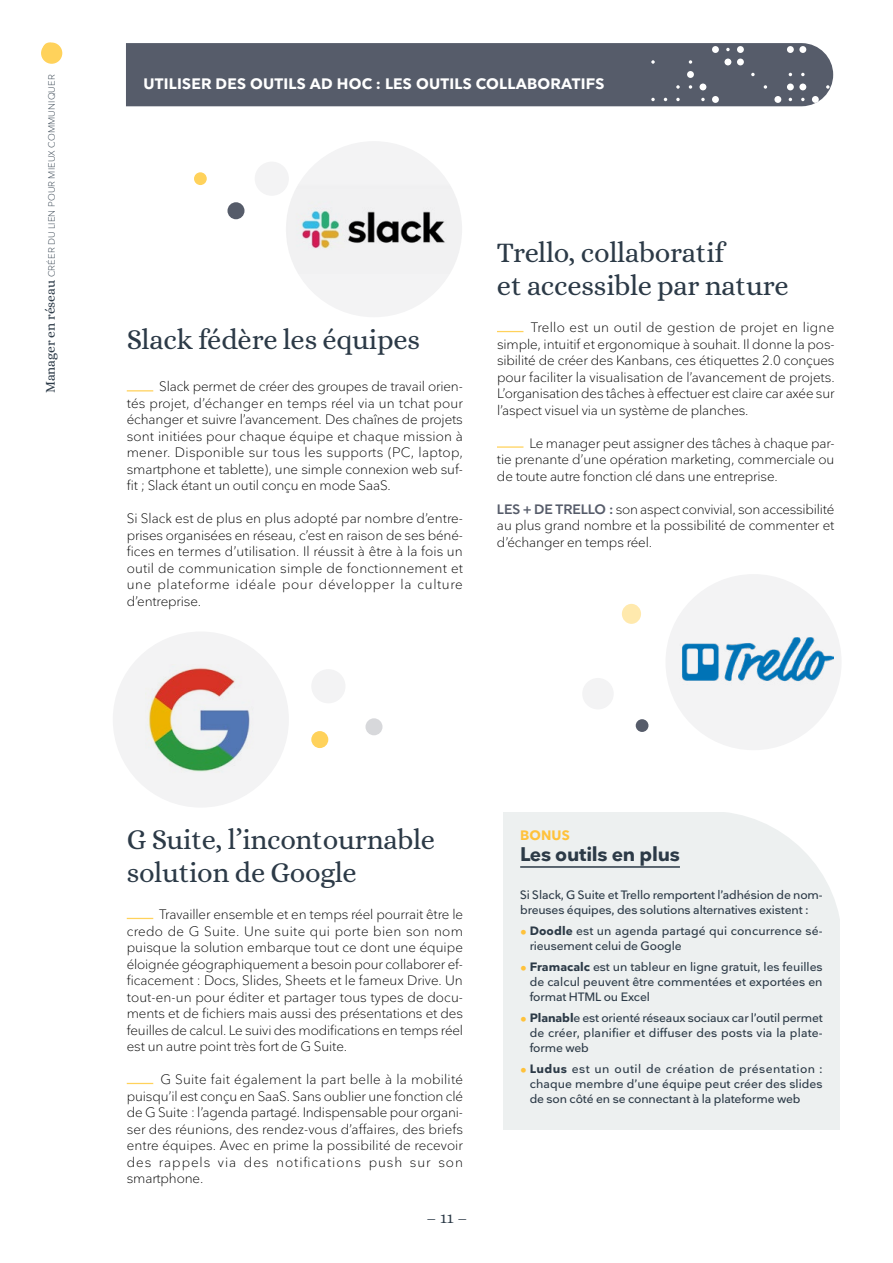
<style>
.page{position:relative;width:893px;height:1263px;background:#fff}
.page>*{position:absolute;margin:0;border:0;box-sizing:border-box;transform-origin:0 0}
.t1{font:28.5px/33px "Alice";letter-spacing:-.01em;color:#2c3a47}
.t2{font:700 19.5px "Nationale";letter-spacing:-.01em;color:#2c3a47}
.t3{font:15.75px "Alice";color:#2c3a47}
.t4{font:700 15px "Nationale";letter-spacing:.015em;color:#fff}
.t5{font:300 13.5px/16.5px "Nationale";letter-spacing:-.01em;color:#000;text-align:justify}
.t6{font:700 13.5px "Nationale";letter-spacing:.005em;color:#ffc23b}
.t7{font:500 12px/15px "Nationale";letter-spacing:-.01em;color:#2c3a47;text-align:justify}
.t8{font:500 12px/15px "Nationale";letter-spacing:.01em;color:#2c3a47}
.t9{font:300 9px "Nationale";letter-spacing:.015em;color:#2c3a47}
.s1{font-family:"Alice";font-weight:400;font-size:13.5px}
.s2{font-weight:600;color:#565c6a}
.s3{font-weight:300;font-size:13.5px;color:#ffc23b}
.s4{font-weight:700}
</style>
<div class="page">
<div style="left:41px;top:43px;width:21px;height:21px;background:#ffd25b;border-radius:50%"></div>
<div style="left:113px;top:631px;width:176px;height:177px;background:#f3f3f4;border-radius:50%"></div>
<img style="left:148px;top:668px;width:102px;height:104px">
<div style="left:43px;top:43px;width:13px;height:12px;background:#ffd25b;border-radius:50%"></div>
<div style="left:126px;top:43px;width:707px;height:63px;background:#565c6a"></div>
<svg style="left:127px;top:918px;width:26px;height:1px"></svg>
<svg style="left:127px;top:1083px;width:26px;height:1px"></svg>
<img style="left:286px;top:141px;width:176px;height:176px">
<div style="left:665px;top:574px;width:177px;height:176px;background:#f3f3f4;border-radius:50%"></div>
<img style="left:682px;top:638px;width:151px;height:44px">
<svg style="left:497px;top:331px;width:26px;height:1px"></svg>
<hr style="left:497px;top:446px;width:26px;height:2px;background:#ffd25b">
<svg style="left:127px;top:390px;width:26px;height:1px"></svg>
<div style="left:311px;top:669px;width:34px;height:34px;background:#f3f3f4;border-radius:50%"></div>
<div style="left:255px;top:162px;width:34px;height:34px;background:#f3f3f4;border-radius:50%"></div>
<div style="left:227px;top:202px;width:17px;height:17px;background:#565c6a;border-radius:50%"></div>
<div style="left:365px;top:718px;width:17px;height:17px;background:#d7d8db;border-radius:50%"></div>
<div style="left:582px;top:678px;width:32px;height:31px;background:#f3f3f4;border-radius:50%"></div>
<div style="left:311px;top:731px;width:17px;height:17px;background:#ffd25b;border-radius:50%"></div>
<div style="left:194px;top:172px;width:13px;height:13px;background:#ffd25b;border-radius:50%"></div>
<div style="left:636px;top:719px;width:12px;height:13px;background:#565c6a;border-radius:50%"></div>
<div style="left:622px;top:604px;width:19px;height:20px;background:#ffe9ad;border-radius:50%"></div>
<div style="left:503px;top:812px;width:337px;height:318px;background:#edf0f0"></div>
<hr style="left:520px;top:866px;width:160px;height:2px;background:#2c3a47">
<svg style="left:729px;top:812px;width:111px;height:105px"></svg>
<p class="t9" style="left:46px;top:393px;width:320px;rotate:-90deg"><span class="s1">Manager en réseau</span> CRÉER DU LIEN POUR MIEUX COMMUNIQUER</p>
<p class="t4" style="left:144px;top:75px;width:462px">UTILISER DES OUTILS AD HOC : LES OUTILS COLLABORATIFS</p>
<h1 class="t1" style="left:497px;top:238px;width:293px">Trello, collaboratif<br>et accessible par nature</h1>
<p class="t5" style="left:497px;top:319px;width:339px;text-indent:34px">Trello est un outil de gestion de projet en ligne simple, intuitif et ergonomique à souhait. Il donne la pos&shy;sibilité de créer des Kanbans, ces étiquettes 2.0 conçues pour faciliter la visualisation de l’avancement de projets.<br>L’organisation des tâches à effectuer est claire car axée sur l’aspect visuel via un système de planches.</p>
<p class="t5" style="left:497px;top:435px;width:339px;text-indent:32px">Le manager peut assigner des tâches à chaque par&shy;tie prenante d’une opération marketing, commerciale ou de toute autre fonction clé dans une entreprise.</p>
<p class="t5" style="left:497px;top:501px;width:339px"><span class="s2">LES + DE TRELLO :</span> son aspect convivial, son accessibilité au plus grand nombre et la possibilité de commenter et d’échanger en temps réel.</p>
<h1 class="t1" style="left:127px;top:325px;width:295px">Slack fédère les équipes</h1>
<p class="t5" style="left:127px;top:379px;width:338px;text-indent:32px">Slack permet de créer des groupes de travail orien&shy;tés projet, d’échanger en temps réel via un tchat pour échanger et suivre l’avancement. Des chaînes de projets sont initiées pour chaque équipe et chaque mission à mener. Disponible sur tous les supports (PC, laptop, smartphone et tablette), une simple connexion web suf&shy;fit ; Slack étant un outil conçu en mode SaaS.</p>
<p class="t5" style="left:127px;top:511px;width:338px">Si Slack est de plus en plus adopté par nombre d’entre&shy;prises organisées en réseau, c’est en raison de ses béné&shy;fices en termes d’utilisation. Il réussit à être à la fois un outil de communication simple de fonctionnement et une plateforme idéale pour développer la culture d’entreprise.</p>
<h1 class="t1" style="left:127px;top:824px;width:310px">G Suite, l’incontournable solution de Google</h1>
<p class="t5" style="left:127px;top:906px;width:338px;text-indent:32px">Travailler ensemble et en temps réel pourrait être le credo de G Suite. Une suite qui porte bien son nom puisque la solution embarque tout ce dont une équipe éloignée géographiquement a besoin pour collaborer ef&shy;ficacement : Docs, Slides, Sheets et le fameux Drive. Un tout-en-un pour éditer et partager tous types de docu&shy;ments et de fichiers mais aussi des présentations et des feuilles de calcul. Le suivi des modifications en temps réel est un autre point très fort de G Suite.</p>
<p class="t5" style="left:127px;top:1071px;width:338px;text-indent:34px">G Suite fait également la part belle à la mobilité puisqu’il est conçu en SaaS. Sans oublier une fonction clé de G Suite : l’agenda partagé. Indispensable pour organi&shy;ser des réunions, des rendez-vous d’affaires, des briefs entre équipes. Avec en prime la possibilité de recevoir des rappels via des notifications push sur son smartphone.</p>
<p class="t3" style="left:426px;top:1207px;width:43px">_ 11 _</p>
<p class="t6" style="left:520px;top:828px;width:51px">BONUS</p>
<h2 class="t2" style="left:520px;top:843px;width:161px">Les outils en plus</h2>
<p class="t7" style="left:520px;top:888px;width:304px">Si Slack, G Suite et Trello remportent l’adhésion de nom&shy;breuses équipes, des solutions alternatives existent :</p>
<p class="t8" style="left:530px;top:923px;width:294px;text-indent:-10px"><span class="s3">•</span> <span class="s4">Doodle</span> est un agenda partagé qui concurrence sé&shy;rieusement celui de Google</p>
<p class="t7" style="left:530px;top:959px;width:294px;text-indent:-10px"><span class="s3">•</span> <span class="s4">Framacalc</span> est un tableur en ligne gratuit, les feuilles de calcul peuvent être commentées et exportées en format HTML ou Excel</p>
<p class="t7" style="left:530px;top:1010px;width:294px;text-indent:-10px"><span class="s3">•</span> <span class="s4">Planabl</span>e est orienté réseaux sociaux car l’outil permet de créer, planifier et diffuser des posts via la plate&shy;forme web</p>
<p class="t7" style="left:530px;top:1061px;width:294px;text-indent:-10px"><span class="s3">•</span> <span class="s4">Ludus</span> est un outil de création de présentation : chaque membre d’une équipe peut créer des slides de son côté en se connectant à la plateforme web</p>
</div>
